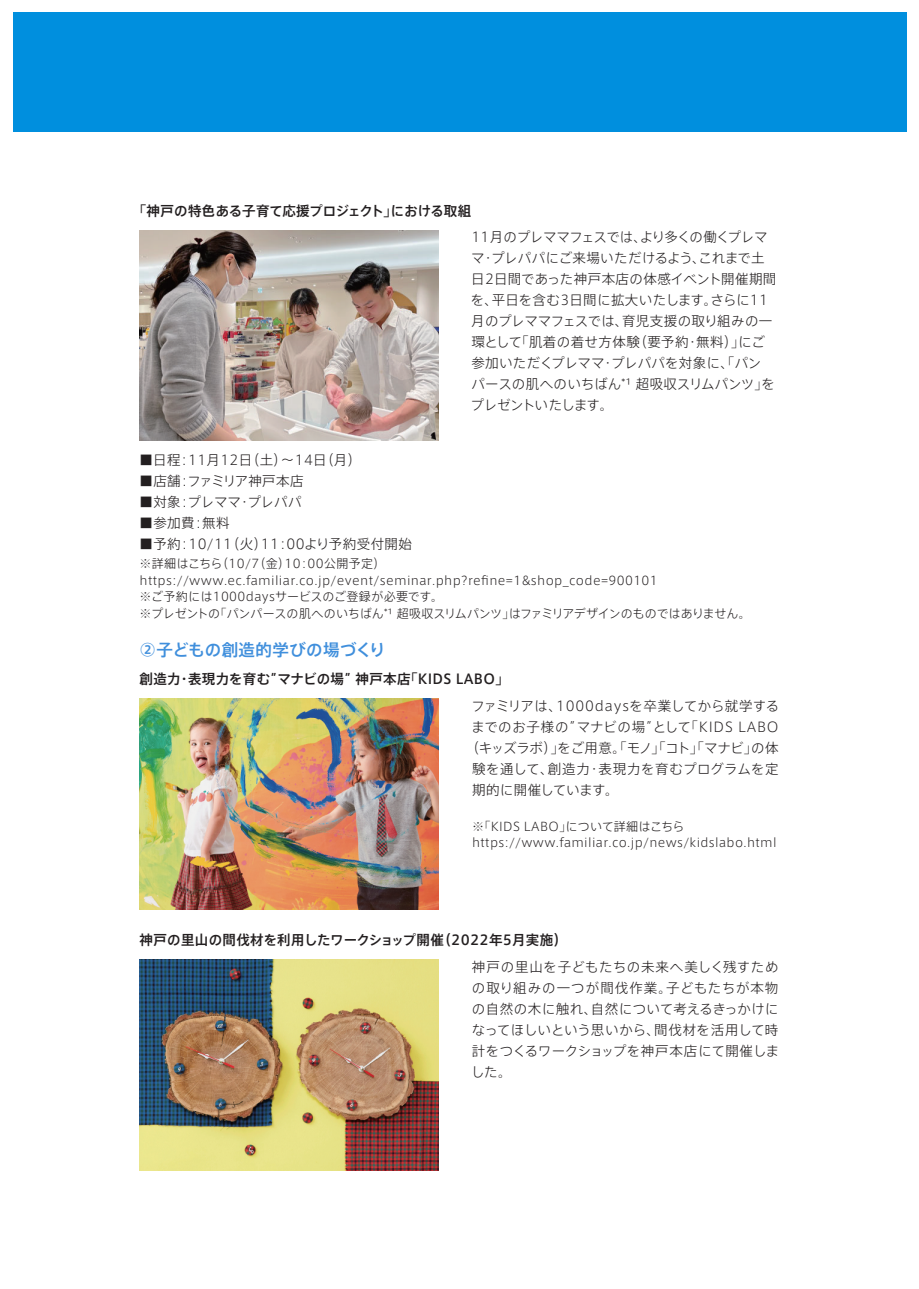
<style>
.page{position:relative;width:919px;height:1289px;background:#fff}
.page>*{position:absolute;margin:0;border:0;box-sizing:border-box;transform-origin:0 0}
.t1{font:500 16.5px "Axis Std";letter-spacing:.025em;color:#408fdc}
.t2{font:500 13.65px "Axis Std";letter-spacing:.025em;color:#231f20}
.t3{font:500 13.65px "Axis Std";letter-spacing:-.005em;color:#231f20}
.t4{font:300 13.5px/21px "Axis Std";letter-spacing:.01em;color:#231f20}
.t5{font:300 13.5px "Axis Std";letter-spacing:-.01em;color:#231f20}
.t6{font:300 13.5px "Axis Std";letter-spacing:-.03em;color:#231f20}
.t7{font:300 13.5px "Axis Std";letter-spacing:.06em;color:#231f20}
.t8{font:300 13.5px "Axis Std";letter-spacing:.03em;color:#231f20}
.t9{font:300 13.5px "Axis Std";letter-spacing:.04em;color:#231f20}
.t10{font:300 12px/16.5px "Axis Std";letter-spacing:.03em;color:#231f20}
</style>
<div class="page">
<div style="left:13px;top:13px;width:893px;height:119px;background:#008fde"></div>
<img style="left:139px;top:230px;width:299px;height:210px">
<img style="left:139px;top:698px;width:299px;height:211px">
<img style="left:139px;top:959px;width:299px;height:211px">
<p class="t3" style="left:133px;top:200px;width:340px">「神戸の特色ある子育て応援プロジェクト」における取組</p>
<p class="t4" style="left:470px;top:225px;width:307px">11月のプレママフェスでは、より多くの働くプレママ・プレパパにご来場いただけるよう、これまで土日2日間であった神戸本店の体感イベント開催期間を、平日を含む3日間に拡大いたします。さらに11月のプレママフェスでは、育児支援の取り組みの一環として「肌着の着せ方体験（要予約・無料）」にご参加いただくプレママ・プレパパを対象に、「パンパースの肌へのいちばん*¹ 超吸収スリムパンツ」をプレゼントいたします。</p>
<p class="t4" style="left:139px;top:448px;width:223px">■日程：11月12日（土）～14日（月）</p>
<p class="t5" style="left:139px;top:470px;width:165px">■店舗：ファミリア神戸本店</p>
<p class="t5" style="left:139px;top:491px;width:163px">■対象：プレママ・プレパパ</p>
<p class="t4" style="left:139px;top:511px;width:92px">■参加費：無料</p>
<p class="t8" style="left:139px;top:533px;width:274px">■予約：10/11（火）11：00より予約受付開始</p>
<p class="t10" style="left:139px;top:555px;width:612px">※詳細はこちら（10/7（金）10：00公開予定）https://www.ec.familiar.co.jp/event/seminar.php?refine=1&amp;shop_code=900101<br>※ご予約には1000daysサービスのご登録が必要です。<br>※プレゼントの「パンパースの肌へのいちばん*¹ 超吸収スリムパンツ」はファミリアデザインのものではありません。</p>
<p class="t1" style="left:139px;top:637px;width:247px">②子どもの創造的学びの場づくり</p>
<p class="t2" style="left:139px;top:668px;width:371px">創造力・表現力を育む”マナビの場”神戸本店「KIDS LABO」</p>
<p class="t4" style="left:471px;top:694px;width:309px">ファミリアは、1000daysを卒業してから就学する</p>
<p class="t7" style="left:471px;top:716px;width:309px">までのお子様の”マナビの場”として「KIDS LABO</p>
<p class="t6" style="left:465px;top:737px;width:315px">（キッズラボ）」をご用意。「モノ」「コト」「マナビ」の体</p>
<p class="t9" style="left:472px;top:758px;width:308px">験を通して、創造力・表現力を育むプログラムを定</p>
<p class="t5" style="left:472px;top:779px;width:148px">期的に開催しています。</p>
<p class="t10" style="left:472px;top:817px;width:306px">※「KIDS LABO」について詳細はこちらhttps://www.familiar.co.jp/news/kidslabo.html</p>
<p class="t2" style="left:139px;top:929px;width:429px">神戸の里山の間伐材を利用したワークショップ開催（2022年5月実施）</p>
<p class="t4" style="left:471px;top:955px;width:310px;text-align:justify">神戸の里山を子どもたちの未来へ美しく残すための取り組みの一つが間伐作業。子どもたちが本物の自然の木に触れ、自然について考えるきっかけになってほしいという思いから、間伐材を活用して時計をつくるワークショップを神戸本店にて開催しました。</p>
</div>
